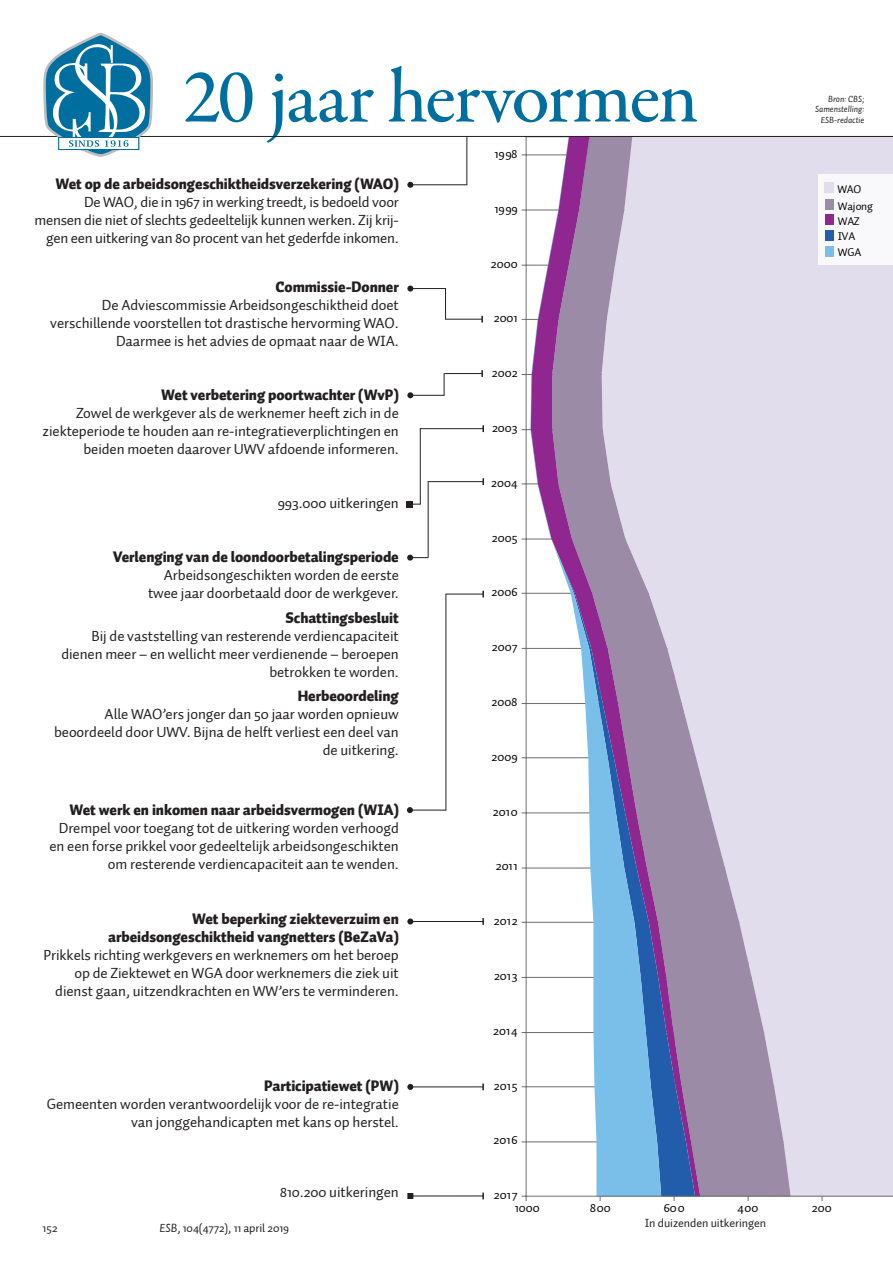
<style>
.page{position:relative;width:893px;height:1263px;background:#fff}
.page>*{position:absolute;margin:0;border:0;box-sizing:border-box;transform-origin:0 0}
.KP01_50pt_Rood{font:500 78px "Garamond Premr Pro";letter-spacing:-.03em;color:#006e9f}
.t1{font:15px/18px "Auto 1";letter-spacing:-.005em;color:#231f20;text-align:right}
.t2{font:900 15px/18px "Auto 1";letter-spacing:-.005em;color:#231f20;text-align:right}
.t3{font:12.9px "Auto 1";color:#050504}
.t4{font:12px "Auto 1";letter-spacing:-.005em;color:#231f20}
.t5{font:11.4px/15.9px "Auto 1";letter-spacing:-.01em;color:#050504}
.t6{font:italic 9px "Auto 1";letter-spacing:-.005em;color:#231f20}
.s1{font-style:italic}
</style>
<div class="page">
<hr style="left:410px;top:184px;width:57px;height:1px;background:#231f20">
<svg style="left:407px;top:182px;width:6px;height:6px"></svg>
<hr style="left:526px;top:155px;width:367px;height:1px;background:#6c6d70">
<hr style="left:526px;top:137px;width:367px;height:1px;background:#6c6d70">
<hr style="left:526px;top:210px;width:367px;height:1px;background:#6c6d70">
<hr style="left:526px;top:265px;width:367px;height:1px;background:#6c6d70">
<hr style="left:526px;top:319px;width:367px;height:1px;background:#6c6d70">
<hr style="left:526px;top:374px;width:367px;height:1px;background:#6c6d70">
<hr style="left:526px;top:429px;width:367px;height:1px;background:#6c6d70">
<hr style="left:526px;top:484px;width:367px;height:1px;background:#6c6d70">
<hr style="left:526px;top:539px;width:367px;height:1px;background:#6c6d70">
<hr style="left:526px;top:593px;width:367px;height:1px;background:#6c6d70">
<hr style="left:526px;top:648px;width:367px;height:1px;background:#6c6d70">
<hr style="left:526px;top:703px;width:367px;height:1px;background:#6c6d70">
<hr style="left:526px;top:757px;width:367px;height:1px;background:#6c6d70">
<hr style="left:526px;top:813px;width:367px;height:1px;background:#6c6d70">
<hr style="left:526px;top:868px;width:367px;height:1px;background:#6c6d70">
<hr style="left:526px;top:922px;width:367px;height:1px;background:#6c6d70">
<hr style="left:526px;top:977px;width:367px;height:1px;background:#6c6d70">
<hr style="left:526px;top:1032px;width:367px;height:1px;background:#6c6d70">
<hr style="left:526px;top:1086px;width:367px;height:1px;background:#6c6d70">
<hr style="left:526px;top:1142px;width:367px;height:1px;background:#6c6d70">
<hr style="left:526px;top:137px;width:1px;height:1059px;background:#6c6d70">
<div style="left:791px;top:137px;width:102px;height:1059px;background:#e1ddec"></div>
<svg style="left:700px;top:137px;width:91px;height:1059px;background:#d1cadc"></svg>
<svg style="left:661px;top:137px;width:39px;height:1059px;background:#c7bdd2"></svg>
<svg style="left:661px;top:155px;width:34px;height:1041px;background:#b2acc9"></svg>
<svg style="left:531px;top:137px;width:130px;height:1059px"></svg>
<div style="left:818px;top:174px;width:75px;height:91px;background:#f9f8fb"></div>
<div style="left:825px;top:182px;width:8px;height:11px;background:#e1ddec"></div>
<div style="left:825px;top:199px;width:9px;height:10px;background:#9b8ba7"></div>
<div style="left:825px;top:215px;width:9px;height:10px;background:#90268f"></div>
<div style="left:825px;top:230px;width:9px;height:11px;background:#215dab"></div>
<div style="left:825px;top:246px;width:9px;height:10px;background:#79bfe9"></div>
<hr style="left:526px;top:1196px;width:367px;height:1px;background:#6c6d70">
<hr style="left:466px;top:136px;width:1px;height:49px;background:#231f20">
<hr style="left:446px;top:319px;width:36px;height:1px;background:#231f20">
<svg style="left:481px;top:316px;width:2px;height:7px"></svg>
<hr style="left:445px;top:288px;width:1px;height:32px;background:#231f20">
<hr style="left:410px;top:288px;width:36px;height:1px;background:#231f20">
<svg style="left:407px;top:286px;width:6px;height:6px"></svg>
<hr style="left:444px;top:373px;width:38px;height:1px;background:#231f20">
<svg style="left:481px;top:370px;width:2px;height:7px"></svg>
<svg style="left:444px;top:373px;width:1px;height:22px"></svg>
<hr style="left:410px;top:395px;width:34px;height:1px;background:#231f20">
<svg style="left:407px;top:392px;width:6px;height:6px"></svg>
<hr style="left:420px;top:428px;width:63px;height:1px;background:#231f20">
<svg style="left:482px;top:425px;width:2px;height:7px"></svg>
<hr style="left:420px;top:428px;width:1px;height:76px;background:#231f20">
<svg style="left:407px;top:501px;width:13px;height:6px"></svg>
<svg style="left:407px;top:555px;width:21px;height:6px"></svg>
<hr style="left:428px;top:482px;width:1px;height:75px;background:#231f20">
<hr style="left:428px;top:481px;width:55px;height:1px;background:#231f20">
<svg style="left:482px;top:478px;width:2px;height:7px"></svg>
<hr style="left:446px;top:594px;width:37px;height:1px;background:#231f20">
<svg style="left:482px;top:591px;width:2px;height:6px"></svg>
<hr style="left:410px;top:921px;width:73px;height:1px;background:#231f20">
<svg style="left:407px;top:918px;width:6px;height:6px"></svg>
<svg style="left:482px;top:918px;width:2px;height:7px"></svg>
<hr style="left:410px;top:1086px;width:73px;height:1px;background:#231f20">
<svg style="left:407px;top:1084px;width:6px;height:6px"></svg>
<svg style="left:482px;top:1083px;width:2px;height:7px"></svg>
<hr style="left:410px;top:1195px;width:73px;height:1px;background:#231f20">
<svg style="left:407px;top:1193px;width:6px;height:6px"></svg>
<svg style="left:482px;top:1192px;width:2px;height:7px"></svg>
<hr style="left:445px;top:594px;width:1px;height:216px;background:#231f20">
<hr style="left:410px;top:810px;width:36px;height:1px;background:#231f20">
<svg style="left:407px;top:807px;width:6px;height:6px"></svg>
<hr style="left:0;top:136px;width:893px;height:1px;background:#231f20">
<svg style="left:40px;top:34px;width:114px;height:123px"></svg>
<p class="KP01_50pt_Rood" style="left:183px;top:50px;width:517px">20 jaar hervormen</p>
<p class="t2" style="left:55px;top:175px;width:345px">Wet op de arbeidsongeschiktheidsverzekering (WAO)</p>
<p class="t1" style="left:34px;top:193px;width:366px">De WAO, die in 1967 in werking treedt, is bedoeld voor mensen die niet of slechts gedeeltelijk kunnen werken. Zij krij&shy;gen een uitkering van 80 procent van het gederfde inkomen.</p>
<p class="t3" style="left:494px;top:146px;width:25px">1998</p>
<p class="t3" style="left:494px;top:200px;width:25px">1999</p>
<p class="t2" style="left:275px;top:278px;width:125px">Commissie-Donner</p>
<p class="t1" style="left:50px;top:296px;width:350px">De Adviescommissie Arbeidsongeschiktheid doet verschillende voorstellen tot drastische hervorming WAO.<br>Daarmee is het advies de opmaat naar de WIA.</p>
<p class="t2" style="left:161px;top:386px;width:239px">Wet verbetering poortwachter (WvP)</p>
<p class="t1" style="left:43px;top:404px;width:358px">Zowel de werkgever als de werknemer heeft zich in de ziekteperiode te houden aan re-integratieverplichtingen en beiden moeten daarover UWV afdoende informeren.</p>
<p class="t1" style="left:278px;top:494px;width:123px">993.000 uitkeringen</p>
<p class="t2" style="left:113px;top:548px;width:287px">Verlenging van de loondoorbetalingsperiode</p>
<p class="t1" style="left:148px;top:566px;width:252px">Arbeidsongeschikten worden de eerste twee jaar doorbetaald door de werkgever.</p>
<p class="t2" style="left:286px;top:609px;width:115px">Schattingsbesluit</p>
<p class="t1" style="left:61px;top:627px;width:339px">Bij de vaststelling van resterende verdiencapaciteit dienen meer – en wellicht meer verdienende – beroepen betrokken te worden.</p>
<p class="t2" style="left:298px;top:688px;width:103px">Herbeoordeling</p>
<p class="t1" style="left:54px;top:706px;width:346px">Alle WAO’ers jonger dan 50 jaar worden opnieuw beoordeeld door UWV. Bijna de helft verliest een deel van de uitkering.</p>
<p class="t2" style="left:69px;top:801px;width:331px">Wet werk en inkomen naar arbeidsvermogen (WIA)</p>
<p class="t1" style="left:49px;top:819px;width:351px">Drempel voor toegang tot de uitkering worden verhoogd en een forse prikkel voor gedeeltelijk arbeidsongeschikten om resterende verdiencapaciteit aan te wenden.</p>
<p class="t2" style="left:108px;top:910px;width:292px">Wet beperking ziekteverzuim en arbeidsongeschiktheid vangnetters (BeZaVa)</p>
<p class="t1" style="left:43px;top:946px;width:357px">Prikkels richting werkgevers en werknemers om het beroep op de Ziektewet en WGA door werknemers die ziek uit dienst gaan, uitzendkrachten en WW’ers te verminderen.</p>
<p class="t2" style="left:264px;top:1078px;width:136px">Participatiewet (PW)</p>
<p class="t1" style="left:47px;top:1095px;width:354px">Gemeenten worden verantwoordelijk voor de re-integratie van jonggehandicapten met kans op herstel.</p>
<p class="t1" style="left:280px;top:1183px;width:120px">810.200 uitkeringen</p>
<p class="t3" style="left:491px;top:255px;width:28px">2000</p>
<p class="t3" style="left:494px;top:310px;width:25px">2001</p>
<p class="t3" style="left:492px;top:365px;width:27px">2002</p>
<p class="t3" style="left:492px;top:420px;width:27px">2003</p>
<p class="t3" style="left:491px;top:474px;width:28px">2004</p>
<p class="t3" style="left:492px;top:529px;width:27px">2005</p>
<p class="t3" style="left:491px;top:584px;width:28px">2006</p>
<p class="t3" style="left:492px;top:639px;width:27px">2007</p>
<p class="t3" style="left:491px;top:694px;width:28px">2008</p>
<p class="t3" style="left:492px;top:748px;width:28px">2009</p>
<p class="t3" style="left:493px;top:803px;width:26px">2010</p>
<p class="t3" style="left:496px;top:858px;width:23px">2011</p>
<p class="t3" style="left:494px;top:913px;width:25px">2012</p>
<p class="t3" style="left:494px;top:968px;width:25px">2013</p>
<p class="t3" style="left:493px;top:1022px;width:26px">2014</p>
<p class="t3" style="left:494px;top:1077px;width:25px">2015</p>
<p class="t3" style="left:493px;top:1132px;width:26px">2016</p>
<p class="t3" style="left:494px;top:1187px;width:25px">2017</p>
<p class="t6" style="left:828px;top:93px;width:38px">Bron: CBS;</p>
<p class="t6" style="left:815px;top:103px;width:51px">Samenstelling:</p>
<p class="t6" style="left:821px;top:114px;width:45px">ESB-redactie</p>
<p class="t5" style="left:837px;top:181px;width:37px;line-height:17px">WAO<br>Wajong</p>
<p class="t5" style="left:838px;top:213px;width:25px">WAZ<br>IVA<br>WGA</p>
<p class="t4" style="left:43px;top:1221px;width:17px">152</p>
<p class="t4" style="left:160px;top:1221px;width:131px"><span class="s1">ESB</span>, 104(4772), 11 april 2019</p>
<p class="t3" style="left:515px;top:1200px;width:26px">1000</p>
<p class="t3" style="left:590px;top:1200px;width:22px">800</p>
<p class="t3" style="left:664px;top:1200px;width:22px">600</p>
<p class="t3" style="left:738px;top:1200px;width:22px">400</p>
<p class="t3" style="left:812px;top:1200px;width:21px">200</p>
<p class="t4" style="left:645px;top:1215px;width:123px">In duizenden uitkeringen</p>
</div>
